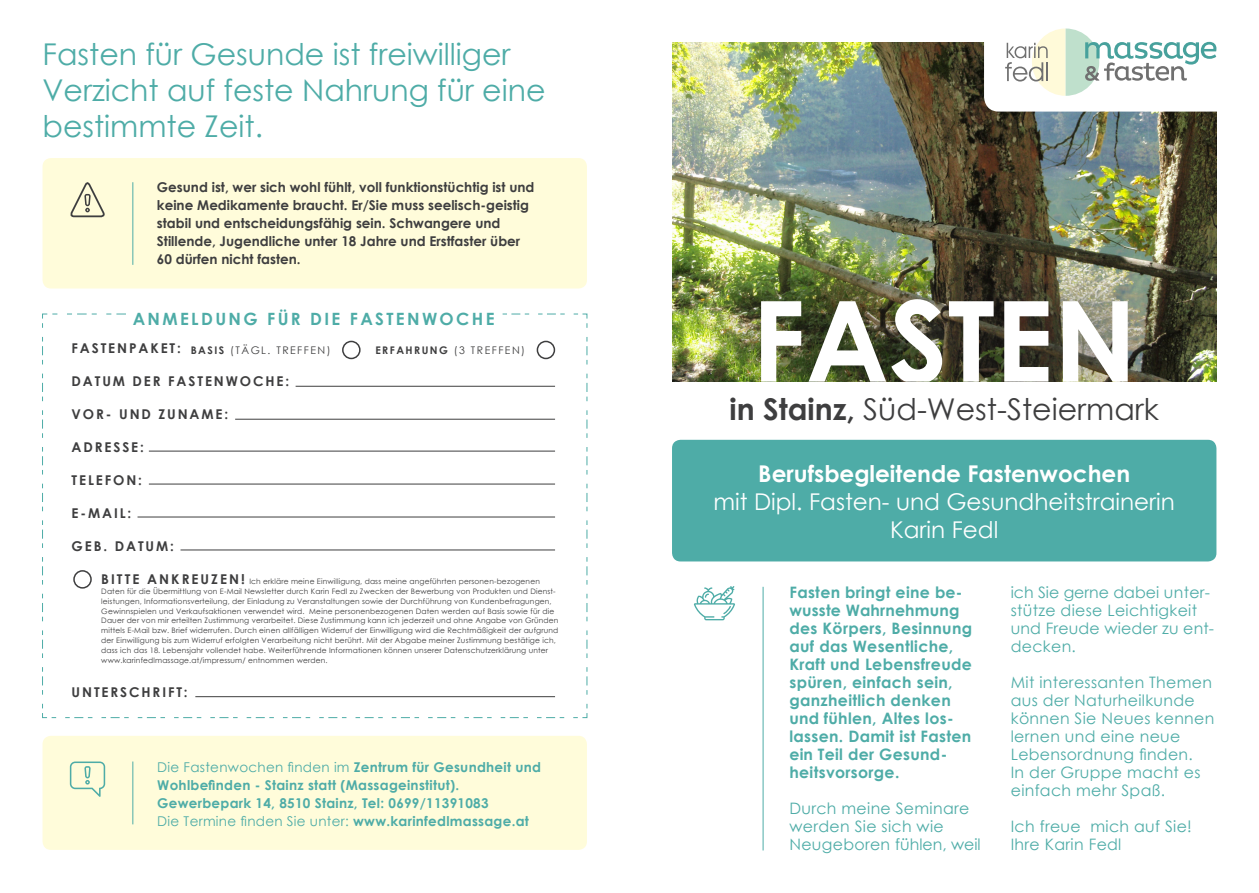
<style>
.page{position:relative;width:1259px;height:893px;background:#fff}
.page>*{position:absolute;margin:0;border:0;box-sizing:border-box;transform-origin:0 0}
.t1{font:700 112.65px "Century Gothic";color:#fff}
.t2{font:30px/36px "Century Gothic";color:#4eaca7}
.t3{font:30px "Century Gothic";color:#3e3e3f}
.t4{font:23.1px/28.3px "Century Gothic";color:#fff;text-align:center}
.t5{font:700 23.1px "Century Gothic";color:#fff}
.t6{font:700 16.95px "Century Gothic";letter-spacing:.14em;color:#4eaca7}
.t7{font:15.75px/18px "Century Gothic";letter-spacing:.02em;color:#4eaca7}
.t8{font:700 15.75px/18px "Century Gothic";letter-spacing:.02em;color:#4eaca7}
.t9{font:700 13.5px/18px "Century Gothic";color:#3e3e3f}
.t10{font:13.5px "Century Gothic";letter-spacing:.02em;color:#4eaca7}
.t11{font:700 13.5px "Century Gothic";letter-spacing:.14em;color:#3e3e3f}
.t12{font:700 13.5px "Century Gothic";letter-spacing:.02em;color:#4eaca7}
.t13{font:10.5px "Century Gothic";letter-spacing:.14em;color:#3e3e3f}
.t14{font:7.5px/9.9px "Century Gothic";letter-spacing:.02em;color:#3e3e3f}
.s1{font-weight:700}
.s2{font-weight:700;font-size:13.5px}
</style>
<div class="page">
<div style="left:43px;top:158px;width:544px;height:130px;background:#fffcda;border-radius:9px"></div>
<div style="left:43px;top:736px;width:544px;height:114px;background:#fffcda;border-radius:9px"></div>
<svg style="left:42px;top:313px;width:546px;height:405px"></svg>
<svg style="left:70px;top:761px;width:35px;height:36px"></svg>
<svg style="left:70px;top:182px;width:35px;height:36px"></svg>
<hr style="left:132px;top:182px;width:1px;height:83px;background:#4eaca7">
<hr style="left:132px;top:761px;width:1px;height:63px;background:#4eaca7">
<div style="left:126px;top:307px;width:374px;height:24px;background:#fff"></div>
<hr style="left:296px;top:386px;width:259px;height:1px;background:#3e3e3f">
<hr style="left:235px;top:419px;width:320px;height:1px;background:#3e3e3f">
<hr style="left:149px;top:451px;width:406px;height:1px;background:#3e3e3f">
<hr style="left:149px;top:484px;width:406px;height:1px;background:#3e3e3f">
<hr style="left:137px;top:517px;width:418px;height:1px;background:#3e3e3f">
<hr style="left:180px;top:550px;width:375px;height:1px;background:#3e3e3f">
<hr style="left:195px;top:696px;width:360px;height:1px;background:#3e3e3f">
<div style="left:342px;top:341px;width:18px;height:18px;border:2px solid #3e3e3f;border-radius:50%"></div>
<div style="left:73px;top:570px;width:19px;height:19px;border:2px solid #3e3e3f;border-radius:50%"></div>
<div style="left:536px;top:341px;width:19px;height:18px;border:2px solid #3e3e3f;border-radius:50%"></div>
<div style="left:672px;top:440px;width:544px;height:121px;background:#4eaca7;border-radius:9px"></div>
<svg style="left:694px;top:586px;width:41px;height:34px"></svg>
<hr style="left:762px;top:587px;width:1px;height:263px;background:#4eaca7">
<img style="left:672px;top:43px;width:544px;height:339px">
<div style="left:700px;top:239px;width:489px;height:143px;background:#231f20;opacity:.8"></div>
<div style="left:984px;top:13px;width:255px;height:99px;background:#fff;border-radius:15px"></div>
<svg style="left:1005px;top:29px;width:211px;height:67px"></svg>
<p class="t2" style="left:43px;top:36px;width:504px">Fasten für Gesunde ist freiwilliger<br>Verzicht auf feste Nahrung für eine bestimmte Zeit.</p>
<p class="t9" style="left:157px;top:178px;width:379px">Gesund ist, wer sich wohl fühlt, voll funktionstüchtig ist und keine Medikamente braucht. Er/Sie muss seelisch-geistig stabil und entscheidungsfähig sein. Schwangere und Stillende, Jugendliche unter 18 Jahre und Erstfaster über 60 dürfen nicht fasten.</p>
<p class="t6" style="left:133px;top:306px;width:363px">ANMELDUNG FÜR DIE FASTENWOCHE</p>
<p class="t11" style="left:72px;top:338px;width:111px">FASTENPAKET:</p>
<p class="t11" style="left:72px;top:371px;width:219px">DATUM DER FASTENWOCHE:</p>
<p class="t11" style="left:72px;top:404px;width:158px">VOR- UND ZUNAME:</p>
<p class="t11" style="left:72px;top:437px;width:74px">ADRESSE:</p>
<p class="t11" style="left:72px;top:470px;width:72px">TELEFON:</p>
<p class="t9" style="left:72px;top:504px;width:61px">E-MAIL:</p>
<p class="t11" style="left:72px;top:536px;width:104px">GEB. DATUM:</p>
<p class="t13" style="left:191px;top:343px;width:141px"><span class="s1">BASIS</span> (TÄGL. TREFFEN)</p>
<p class="t13" style="left:375px;top:343px;width:151px"><span class="s1">ERFAHRUNG</span> (3 TREFFEN)</p>
<p class="t14" style="left:101px;top:576px;width:459px"><span class="s2">BITTE ANKREUZEN !</span> Ich erkläre meine Einwilligung, dass meine angeführten personen-bezogenen Daten für die Übermittlung von E-Mail Newsletter durch Karin Fedl zu Zwecken der Bewerbung von Produkten und Dienst&shy;leistungen, Informationsverteilung, der Einladung zu Veranstaltungen sowie der Durchführung von Kundenbefragungen, Gewinnspielen und Verkaufsaktionen verwendet wird. Meine personenbezogenen Daten werden auf Basis sowie für die Dauer der von mir erteilten Zustimmung verarbeitet. Diese Zustimmung kann ich jederzeit und ohne Angabe von Gründen mittels E-Mail bzw. Brief widerrufen. Durch einen allfälligen Widerruf der Einwilligung wird die Rechtmäßigkeit der aufgrund der Einwilligung bis zum Widerruf erfolgten Verarbeitung nicht berührt. Mit der Abgabe meiner Zustimmung bestätige ich, dass ich das 18. Lebensjahr vollendet habe. Weiterführende Informationen können unserer Datenschutzerklärung unter www.karinfedlmassage.at/impressum/ entnommen werden.</p>
<p class="t11" style="left:72px;top:681px;width:118px">UNTERSCHRIFT:</p>
<p class="t10" style="left:157px;top:757px;width:385px">Die Fastenwochen finden im <span class="s1">Zentrum für Gesundheit und</span></p>
<p class="t12" style="left:157px;top:774px;width:303px">Wohlbefinden - Stainz statt (Massageinstitut).</p>
<p class="t12" style="left:157px;top:792px;width:333px">Gewerbepark 14, 8510 Stainz, Tel: 0699/11391083</p>
<p class="t10" style="left:157px;top:811px;width:373px">Die Termine finden Sie unter: <span class="s1">www.karinfedlmassage.at</span></p>
<p class="t1" style="left:751px;top:256px;width:387px">FASTEN</p>
<p class="t3" style="left:729px;top:389px;width:431px"><span class="s1">in Stainz,</span> Süd-West-Steiermark</p>
<p class="t5" style="left:758px;top:456px;width:373px">Berufsbegleitende Fastenwochen</p>
<p class="t4" style="left:713px;top:487px;width:463px">mit Dipl. Fasten- und Gesundheitstrainerin<br>Karin Fedl</p>
<p class="t8" style="left:789px;top:582px;width:184px">Fasten bringt eine be&shy;wusste Wahrnehmung des Körpers, Besinnung auf das Wesentliche,<br>Kraft und Lebensfreude spüren, einfach sein, ganzheitlich denken und fühlen, Altes los&shy;lassen. Damit ist Fasten ein Teil der Gesund&shy;heitsvorsorge.</p>
<p class="t7" style="left:789px;top:799px;width:193px">Durch meine Seminare werden Sie sich wie<br>Neugeboren fühlen, weil</p>
<p class="t7" style="left:1010px;top:583px;width:205px">ich Sie gerne dabei unter&shy;stütze diese Leichtigkeit und Freude wieder zu ent&shy;decken.</p>
<p class="t7" style="left:1010px;top:673px;width:205px">Mit interessanten Themen aus der Naturheilkunde können Sie Neues kennen lernen und eine neue<br>Lebensordnung finden.<br>In der Gruppe macht es einfach mehr Spaß.</p>
<p class="t7" style="left:1010px;top:817px;width:183px">Ich freue mich auf Sie!</p>
<p class="t7" style="left:1010px;top:835px;width:112px">Ihre Karin Fedl</p>
</div>
